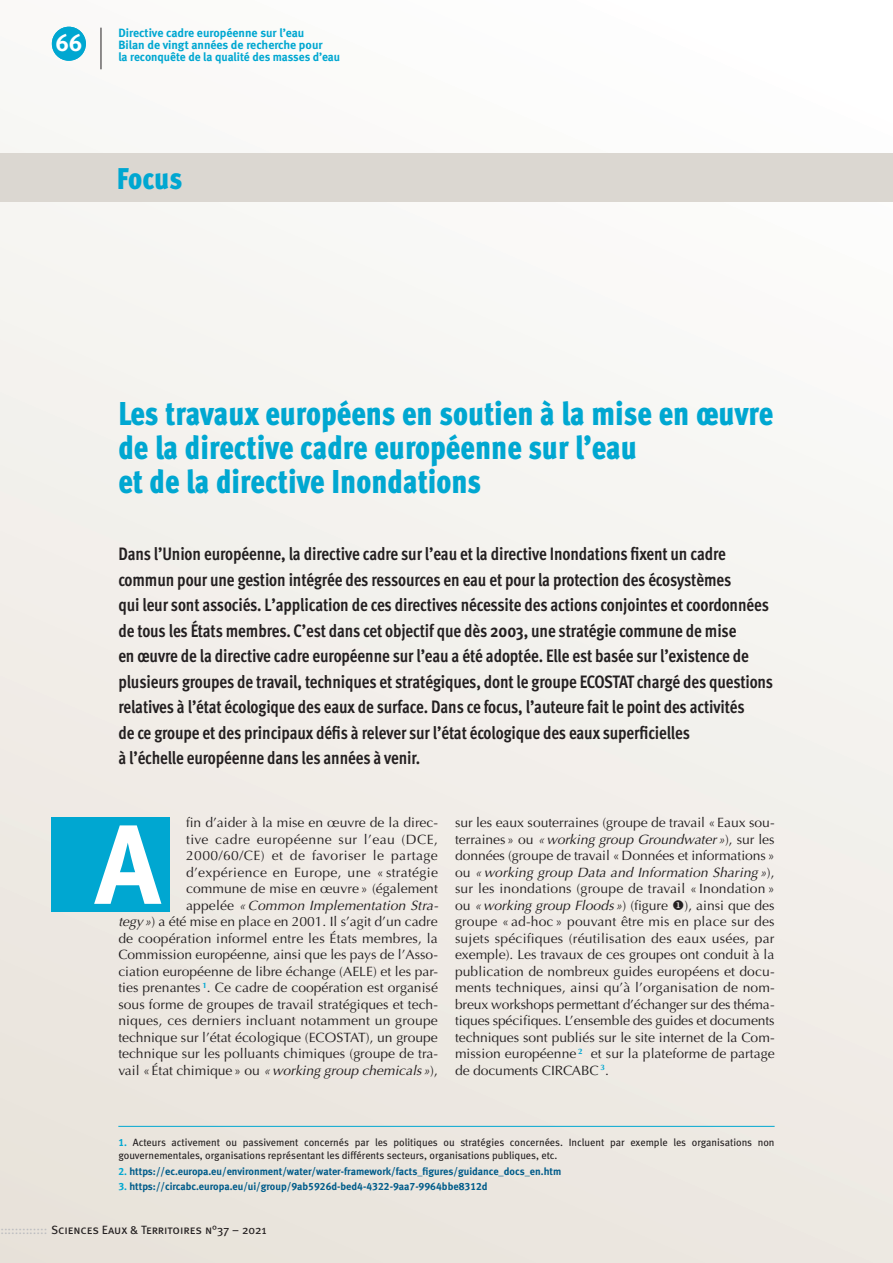
<style>
.page{position:relative;width:893px;height:1263px;background:#fff}
.page>*{position:absolute;margin:0;border:0;box-sizing:border-box;transform-origin:0 0}
.lettrine_fer_à_droit{font:112.5px "Meta Bold LF Caps";color:#fff}
.titre{font:900 33px/34px "Meta Cond OT";color:#00a7d1;scale:.96 1}
.titre-2{font:900 30px "Meta Cond OT";letter-spacing:-.005em;color:#00a7d1}
.t1{font:24px "Meta Bold Caps Expert";color:#fff}
.t2{font:21px "Meta Bold Caps Expert";color:#fff}
.chapo{font:700 18px/25.5px "Meta Cond OT";letter-spacing:-.005em;color:#231f20;scale:.96 1}
.t3{font:13.5px/16.5px "Optima";color:#231f20;text-align:right}
.t4{font:700 12px/12px "Meta";color:#00a7d1}
.t5{font:12px "Meta Book Caps";letter-spacing:-.005em;color:#231f20}
.coordonnées{font:10.5px/13.5px "Meta Book LF";color:#231f20}
.coordonnées-2{font:10.5px "Meta Bold LF";color:#005c8a}
.s1{font-style:italic}
.s2{font-family:"Meta Bold LF";color:#00a7d1}
.s3{color:#00a7d1}
.s4{color:#bcbdc0}
</style>
<div class="page">
<div style="left:0;top:0;width:893px;height:1263px;background:linear-gradient(to bottom,#fcfdfc,#eae5dd)"></div>
<hr style="left:118px;top:1126px;width:657px;height:1px;background:#00a7d1">
<div style="left:51px;top:818px;width:118px;height:94px;background:#00a7d1"></div>
<div style="left:0;top:153px;width:893px;height:49px;background:#dbd7d1"></div>
<hr style="left:101px;top:28px;width:1px;height:41px;background:#231f20">
<div style="left:52px;top:27px;width:34px;height:34px;background:#00a7d1;border-radius:50%"></div>
<p class="t2" style="left:57px;top:31px;width:25px">66</p>
<p class="t4" style="left:118px;top:26px;width:223px">Directive cadre européenne sur l’eau<br>Bilan de vingt années de recherche pour<br>la reconquête de la qualité des masses d’eau</p>
<p class="t1" style="left:55px;top:28px;width:29px">66</p>
<p class="titre-2" style="left:117px;top:159px;width:67px">Focus</p>
<p class="titre" style="left:118px;top:398px;width:684px">Les travaux européens en soutien à la mise en œuvre de la directive cadre européenne sur l’eau<br>et de la directive Inondations</p>
<p class="chapo" style="left:118px;top:542px;width:684px">Dans l’Union européenne, la directive cadre sur l’eau et la directive Inondations fixent un cadre commun pour une gestion intégrée des ressources en eau et pour la protection des écosystèmes<br>qui leur sont associés. L’application de ces directives nécessite des actions conjointes et coordonnées de tous les États membres. C’est dans cet objectif que dès 2003, une stratégie commune de mise<br>en œuvre de la directive cadre européenne sur l’eau a été adoptée. Elle est basée sur l’existence de plusieurs groupes de travail, techniques et stratégiques, dont le groupe ECOSTAT chargé des questions relatives à l’état écologique des eaux de surface. Dans ce focus, l’auteure fait le point des activités<br>de ce groupe et des principaux défis à relever sur l’état écologique des eaux superficielles<br>à l’échelle européenne dans les années à venir.</p>
<p class="t3" style="left:118px;top:814px;width:321px">fin d’aider à la mise en œuvre de la direc-<br>tive cadre européenne sur l’eau (DCE, 2000/60/CE) et de favoriser le partage d’expérience en Europe, une « stratégie<br>commune de mise en œuvre » (également<br>appelée <span class="s1">«Common Implementation Stra-<br>tegy»</span>) a été mise en place en 2001. Il s’agit d’un cadre de coopération informel entre les États membres, la Commission européenne, ainsi que les pays de l’Asso&shy;ciation européenne de libre échange (AELE) et les par&shy;ties prenantes <sup>1</sup>. Ce cadre de coopération est organisé sous forme de groupes de travail stratégiques et tech&shy;niques, ces derniers incluant notamment un groupe technique sur l’état écologique (ECOSTAT), un groupe technique sur les polluants chimiques (groupe de tra&shy;vail «État chimique» ou <span class="s1">«working group chemicals»</span>),</p>
<p class="lettrine_fer_à_droit" style="left:95px;top:798px;width:67px">A</p>
<p class="t3" style="left:455px;top:814px;width:321px;text-align:justify">sur les eaux souterraines (groupe de travail « Eaux sou&shy;terraines» ou <span class="s1">«working group Groundwater»</span>), sur les données (groupe de travail «Données et informations» ou <span class="s1">«working group Data and Information Sharing »</span>), sur les inondations (groupe de travail « Inondation » ou <span class="s1">«working group Floods»</span>) (figure ◆), ainsi que des groupe « ad-hoc » pouvant être mis en place sur des sujets spécifiques (réutilisation des eaux usées, par exemple). Les travaux de ces groupes ont conduit à la publication de nombreux guides européens et docu&shy;ments techniques, ainsi qu’à l’organisation de nom&shy;breux workshops permettant d’échanger sur des théma&shy;tiques spécifiques. L’ensemble des guides et documents techniques sont publiés sur le site internet de la Com&shy;mission européenne <sup>2</sup> et sur la plateforme de partage de documents CIRCABC <sup>3</sup>.</p>
<p class="coordonnées" style="left:118px;top:1135px;width:658px"><span class="s2">1.</span> Acteurs activement ou passivement concernés par les politiques ou stratégies concernées. Incluent par exemple les organisations non gouvernementales, organisations représentant les différents secteurs, organisations publiques, etc.</p>
<p class="coordonnées-2" style="left:118px;top:1165px;width:444px"><span class="s3">2.</span> https://ec.europa.eu/environment/water/water-framework/facts_figures/guidance_docs_en.htm</p>
<p class="coordonnées-2" style="left:118px;top:1180px;width:371px"><span class="s3">3.</span> https://circabc.europa.eu/ui/group/9ab5926d-bed4-4322-9aa7-9964bbe8312d</p>
<p class="t5" style="left:0;top:1223px;width:268px"><span class="s4">:::::::::::::</span> Sciences Eaux &amp; Territoires n°37 – 2021</p>
</div>
